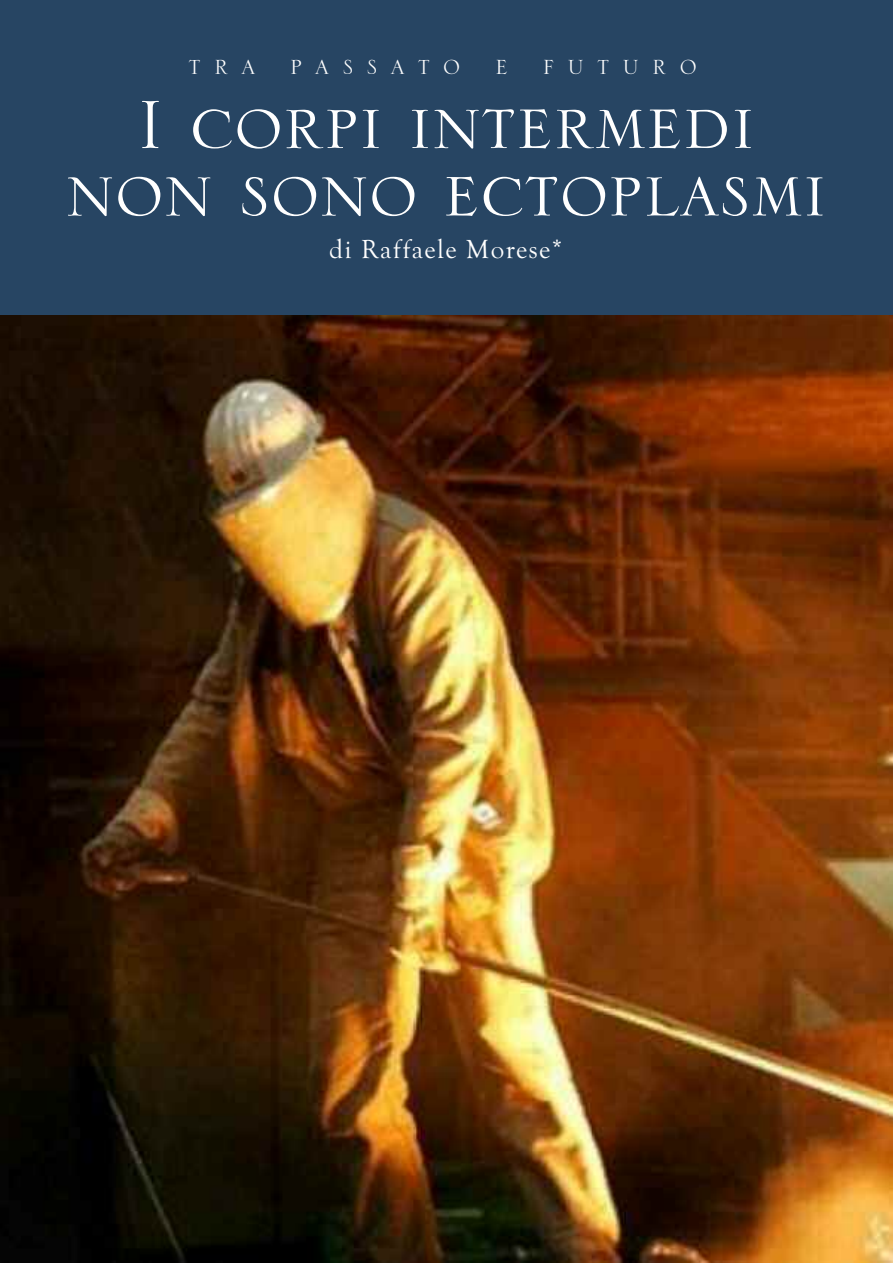
<style>
.page{position:relative;width:893px;height:1263px;background:#fff}
.page>*{position:absolute;margin:0;border:0;box-sizing:border-box;transform-origin:0 0}
.t1{font:90px/67.5px "Serlio LH";color:#fff;text-align:center}
.t2{font:27px "Serlio LH";letter-spacing:.5em;color:#fff}
.t3{font:27px "Goudy Old Style T";letter-spacing:.05em;color:#fff}
</style>
<div class="page">
<div style="left:0;top:0;width:893px;height:315px;background:#274563"></div>
<img style="left:0;top:316px;width:893px;height:947px">
<p class="t2" style="left:189px;top:49px;width:68px">TRA</p>
<p class="t2" style="left:290px;top:49px;width:172px">PASSATO</p>
<p class="t2" style="left:495px;top:49px;width:14px">E</p>
<p class="t2" style="left:543px;top:49px;width:155px">FUTURO</p>
<p class="t1" style="left:65px;top:83px;width:763px">I corpi intermedi non sono ectoplasmi</p>
<p class="t3" style="left:329px;top:232px;width:235px">di Raffaele Morese*</p>
</div>
